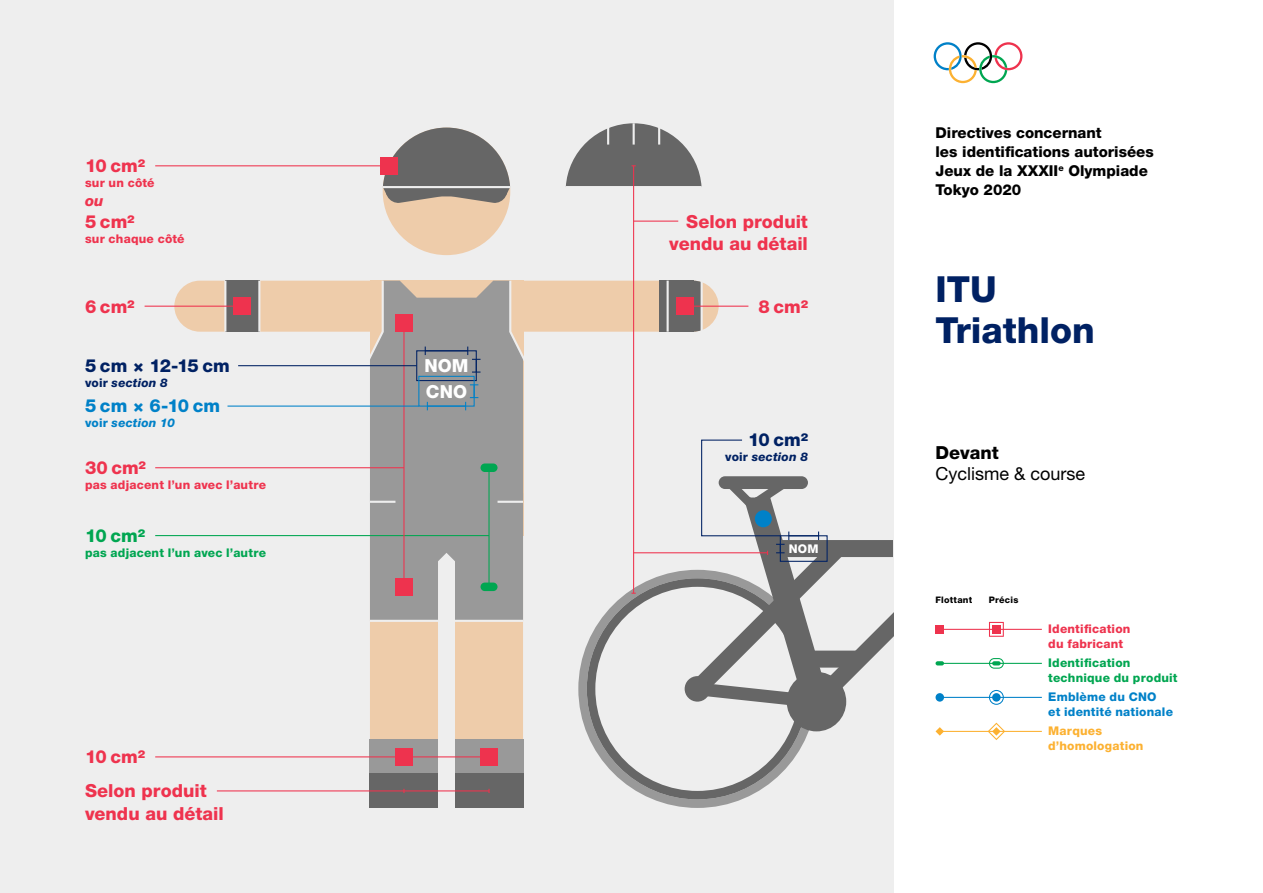
<style>
.page{position:relative;width:1263px;height:893px;background:#fff}
.page>*{position:absolute;margin:0;border:0;box-sizing:border-box;transform-origin:0 0}
.t1{font:800 36px/40.5px "Helvetica Neue LT Std";color:#002163}
.t2{font:800 18px/22.5px "Helvetica Neue LT Std";color:#ee334e;text-align:right}
.Subtitle{font:18px/20.2px "Helvetica Neue LT Std";color:#000}
.t3{font:800 18px "Helvetica Neue LT Std";color:#002163}
.t4{font:800 18px "Helvetica Neue LT Std";color:#0081c8}
.t5{font:800 18px/25.5px "Helvetica Neue LT Std";letter-spacing:.005em;color:#fff}
.t6{font:800 18px "Helvetica Neue LT Std";color:#00a651}
.t7{font:800 15px/18.8px "Helvetica Neue LT Std";color:#000}
.t8{font:italic 800 15px "Helvetica Neue LT Std";color:#ee334e}
.t9{font:800 12px/15px "Helvetica Neue LT Std";letter-spacing:.015em;color:#ee334e}
.t10{font:800 12px/15px "Helvetica Neue LT Std";letter-spacing:.015em;color:#00a651}
.t11{font:800 12px/15px "Helvetica Neue LT Std";letter-spacing:.015em;color:#0081c8}
.t12{font:italic 800 12px "Helvetica Neue LT Std";letter-spacing:.015em;color:#002163}
.t13{font:800 12px/15px "Helvetica Neue LT Std";letter-spacing:.02em;color:#fcb131}
.t14{font:italic 800 12px "Helvetica Neue LT Std";letter-spacing:.01em;color:#0081c8}
.t15{font:800 12px "Helvetica Neue LT Std";color:#fff}
.t16{font:800 9px "Helvetica Neue LT Std";letter-spacing:.025em;color:#000}
.s1{font-style:normal}
.s2{font-weight:800}
</style>
<div class="page">
<div style="left:0;top:0;width:893px;height:893px;background:#eee"></div>
<svg style="left:934px;top:42px;width:88px;height:41px"></svg>
<div style="left:383px;top:128px;width:127px;height:127px;background:#eca;border-radius:50%"></div>
<div style="left:174px;top:281px;width:545px;height:51px;background:#eca;border-radius:26px"></div>
<div style="left:370px;top:502px;width:68px;height:306px;background:#eca;border-radius:34px"></div>
<div style="left:455px;top:502px;width:68px;height:306px;background:#eca;border-radius:34px"></div>
<div style="left:370px;top:740px;width:68px;height:34px;background:#999"></div>
<div style="left:370px;top:774px;width:68px;height:34px;background:#666"></div>
<div style="left:455px;top:740px;width:68px;height:34px;background:#999"></div>
<div style="left:455px;top:774px;width:68px;height:34px;background:#666"></div>
<hr style="left:370px;top:620px;width:68px;height:2px;background:#eee">
<hr style="left:455px;top:620px;width:68px;height:2px;background:#eee">
<hr style="left:155px;top:756px;width:334px;height:1px;background:#ee334e">
<div style="left:395px;top:748px;width:17px;height:17px;background:#ee334e"></div>
<div style="left:480px;top:748px;width:17px;height:17px;background:#ee334e"></div>
<hr style="left:155px;top:165px;width:234px;height:1px;background:#ee334e">
<hr style="left:155px;top:467px;width:249px;height:1px;background:#ee334e">
<hr style="left:155px;top:535px;width:334px;height:1px;background:#00a651">
<div style="left:225px;top:281px;width:34px;height:51px;background:#666"></div>
<hr style="left:258px;top:281px;width:2px;height:51px;background:#eee">
<hr style="left:224px;top:281px;width:2px;height:51px;background:#eee">
<svg style="left:578px;top:570px;width:164px;height:238px"></svg>
<svg style="left:587px;top:578px;width:221px;height:221px"></svg>
<hr style="left:238px;top:365px;width:179px;height:1px;background:#002163">
<hr style="left:227px;top:406px;width:192px;height:1px;background:#0081c8">
<hr style="left:634px;top:552px;width:133px;height:1px;background:#ee334e">
<hr style="left:633px;top:166px;width:1px;height:427px;background:#ee334e">
<div style="left:234px;top:298px;width:17px;height:17px;background:#ee334e"></div>
<hr style="left:145px;top:306px;width:97px;height:1px;background:#ee334e">
<svg style="left:365px;top:280px;width:163px;height:340px;background:#a3a09e"></svg>
<svg style="left:383px;top:128px;width:127px;height:75px"></svg>
<hr style="left:383px;top:186px;width:127px;height:2px;background:#eee">
<div style="left:381px;top:157px;width:17px;height:17px;background:#ee334e"></div>
<hr style="left:634px;top:221px;width:44px;height:1px;background:#ee334e">
<hr style="left:217px;top:790px;width:272px;height:1px;background:#ee334e">
<svg style="left:566px;top:123px;width:135px;height:64px"></svg>
<div style="left:659px;top:281px;width:34px;height:51px;background:#666"></div>
<hr style="left:666px;top:281px;width:3px;height:51px;background:#eee">
<svg style="left:685px;top:281px;width:16px;height:51px"></svg>
<hr style="left:701px;top:281px;width:2px;height:51px;background:#eee">
<hr style="left:685px;top:306px;width:63px;height:1px;background:#ee334e">
<div style="left:676px;top:298px;width:17px;height:17px;background:#ee334e"></div>
<svg style="left:673px;top:439px;width:220px;height:294px"></svg>
<div style="left:755px;top:510px;width:17px;height:17px;background:#0081c8;border-radius:50%"></div>
<hr style="left:940px;top:629px;width:102px;height:1px;background:#ee334e">
<div style="left:935px;top:625px;width:9px;height:9px;background:#ee334e"></div>
<svg style="left:989px;top:622px;width:15px;height:15px"></svg>
<div style="left:992px;top:625px;width:9px;height:9px;background:#ee334e"></div>
<hr style="left:940px;top:663px;width:102px;height:1px;background:#00a651">
<svg style="left:935px;top:661px;width:9px;height:4px"></svg>
<svg style="left:989px;top:658px;width:15px;height:11px"></svg>
<hr style="left:940px;top:697px;width:102px;height:1px;background:#0081c8">
<div style="left:935px;top:693px;width:9px;height:9px;background:#0081c8;border-radius:50%"></div>
<svg style="left:989px;top:690px;width:15px;height:15px"></svg>
<div style="left:992px;top:693px;width:9px;height:9px;background:#0081c8;border-radius:50%"></div>
<hr style="left:940px;top:731px;width:102px;height:1px;background:#fcb131">
<svg style="left:935px;top:727px;width:9px;height:9px"></svg>
<svg style="left:988px;top:723px;width:17px;height:17px"></svg>
<p class="t2" style="left:85px;top:155px;width:61px">10 cm2</p>
<p class="t9" style="left:85px;top:175px;width:71px">sur un côté</p>
<p class="t8" style="left:85px;top:192px;width:20px">ou</p>
<p class="t2" style="left:85px;top:211px;width:51px">5 cm2</p>
<p class="t9" style="left:85px;top:232px;width:101px">sur chaque côté</p>
<p class="t2" style="left:85px;top:295px;width:51px">6 cm2</p>
<p class="t3" style="left:85px;top:355px;width:146px">5 cm × 12-15 cm</p>
<p class="t12" style="left:85px;top:376px;width:84px"><span class="s1">voir</span> section 8</p>
<p class="t4" style="left:85px;top:395px;width:137px">5 cm × 6-10 cm</p>
<p class="t14" style="left:85px;top:416px;width:91px"><span class="s1">voir</span> section 10</p>
<p class="t2" style="left:85px;top:456px;width:62px">30 cm2</p>
<p class="t9" style="left:85px;top:477px;width:182px">pas adjacent l’un avec l’autre</p>
<p class="t6" style="left:85px;top:525px;width:61px">10 cm2</p>
<p class="t10" style="left:85px;top:545px;width:182px">pas adjacent l’un avec l’autre</p>
<p class="t2" style="left:85px;top:746px;width:61px">10 cm2</p>
<p class="t2" style="left:85px;top:780px;width:140px;text-align:left">Selon produit vendu au détail</p>
<p class="t5" style="left:424px;top:353px;width:46px">NOM<br>CNO</p>
<p class="t2" style="left:669px;top:210px;width:140px">Selon produit vendu au détail</p>
<p class="t2" style="left:759px;top:295px;width:51px">8 cm2</p>
<p class="t3" style="left:748px;top:429px;width:61px">10 cm2</p>
<p class="t12" style="left:725px;top:450px;width:84px"><span class="s1">voir</span> section 8</p>
<p class="t15" style="left:789px;top:541px;width:31px">NOM</p>
<p class="t7" style="left:935px;top:124px;width:220px">Directives concernant<br>les identifications autorisées<br>Jeux de la XXXII<sup>e</sup> Olympiade<br>Tokyo 2020</p>
<h1 class="t1" style="left:935px;top:269px;width:161px">ITU<br>Triathlon</h1>
<p class="Subtitle" style="left:935px;top:443px;width:151px"><span class="s2">Devant<br></span>Cyclisme &amp; course</p>
<p class="t16" style="left:935px;top:594px;width:38px">Flottant</p>
<p class="t16" style="left:989px;top:594px;width:31px">Précis</p>
<p class="t9" style="left:1048px;top:621px;width:84px">Identification du fabricant</p>
<p class="t10" style="left:1048px;top:655px;width:131px">Identification technique du produit</p>
<p class="t11" style="left:1048px;top:689px;width:126px">Emblème du CNO<br>et identité nationale</p>
<p class="t13" style="left:1048px;top:723px;width:97px">Marques d’homologation</p>
</div>
